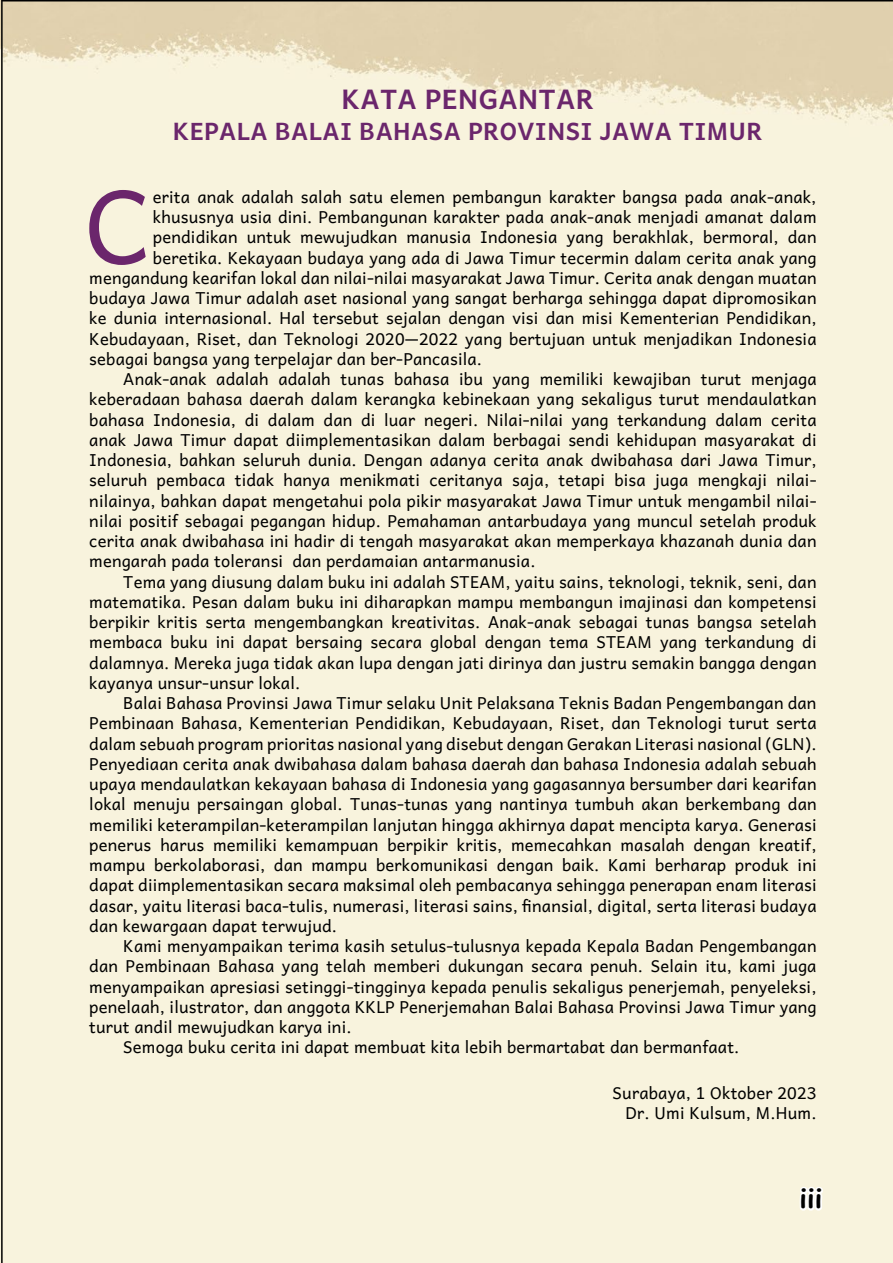
<style>
.page{position:relative;width:893px;height:1263px;background:#fff}
.page>*{position:absolute;margin:0;border:0;box-sizing:border-box;transform-origin:0 0}
.t1{font:101.7px "Andika New Basic";color:#6b266c}
.t2{font:700 27px "Andika New Basic";letter-spacing:.01em;color:#6b266c}
.t3{font:700 27px "Comic Sans MS";color:#000}
.t4{font:700 24px "Andika New Basic";letter-spacing:.01em;color:#6b266c}
.t5{font:16.5px/20.2px "Andika New Basic";letter-spacing:.01em;color:#000;text-align:right}
</style>
<div class="page">
<div style="left:3px;top:0;width:890px;height:1263px;background:#f8f3dd"></div>
<svg style="left:0;top:0;width:3px;height:1263px;background:#7b776c"></svg>
<svg style="left:797px;top:1184px;width:29px;height:30px"></svg>
<h2 class="t2" style="left:341px;top:75px;width:254px">KATA PENGANTAR</h2>
<h3 class="t4" style="left:173px;top:109px;width:592px">KEPALA BALAI BAHASA PROVINSI JAWA TIMUR</h3>
<h1 class="t1" style="left:85px;top:134px;width:69px">C</h1>
<p class="t5" style="left:153px;top:184px;width:665px">erita anak adalah salah satu elemen pembangun karakter bangsa pada anak-anak,</p>
<p class="t5" style="left:153px;top:205px;width:665px">khususnya usia dini. Pembangunan karakter pada anak-anak menjadi amanat dalam</p>
<p class="t5" style="left:153px;top:225px;width:665px">pendidikan untuk mewujudkan manusia Indonesia yang berakhlak, bermoral, dan</p>
<p class="t5" style="left:153px;top:245px;width:665px">beretika. Kekayaan budaya yang ada di Jawa Timur tecermin dalam cerita anak yang</p>
<p class="t5" style="left:89px;top:265px;width:729px">mengandung kearifan lokal dan nilai-nilai masyarakat Jawa Timur. Cerita anak dengan muatan</p>
<p class="t5" style="left:89px;top:286px;width:729px">budaya Jawa Timur adalah aset nasional yang sangat berharga sehingga dapat dipromosikan</p>
<p class="t5" style="left:89px;top:306px;width:729px">ke dunia internasional. Hal tersebut sejalan dengan visi dan misi Kementerian Pendidikan,</p>
<p class="t5" style="left:89px;top:326px;width:729px">Kebudayaan, Riset, dan Teknologi 2020—2022 yang bertujuan untuk menjadikan Indonesia</p>
<p class="t5" style="left:89px;top:346px;width:394px">sebagai bangsa yang terpelajar dan ber-Pancasila.</p>
<p class="t5" style="left:123px;top:367px;width:695px">Anak-anak adalah adalah tunas bahasa ibu yang memiliki kewajiban turut menjaga</p>
<p class="t5" style="left:89px;top:387px;width:729px">keberadaan bahasa daerah dalam kerangka kebinekaan yang sekaligus turut mendaulatkan</p>
<p class="t5" style="left:89px;top:407px;width:729px">bahasa Indonesia, di dalam dan di luar negeri. Nilai-nilai yang terkandung dalam cerita</p>
<p class="t5" style="left:89px;top:427px;width:729px">anak Jawa Timur dapat diimplementasikan dalam berbagai sendi kehidupan masyarakat di</p>
<p class="t5" style="left:89px;top:448px;width:729px">Indonesia, bahkan seluruh dunia. Dengan adanya cerita anak dwibahasa dari Jawa Timur,</p>
<p class="t5" style="left:89px;top:468px;width:729px">seluruh pembaca tidak hanya menikmati ceritanya saja, tetapi bisa juga mengkaji nilai-</p>
<p class="t5" style="left:89px;top:488px;width:729px">nilainya, bahkan dapat mengetahui pola pikir masyarakat Jawa Timur untuk mengambil nilai-</p>
<p class="t5" style="left:89px;top:508px;width:729px">nilai positif sebagai pegangan hidup. Pemahaman antarbudaya yang muncul setelah produk</p>
<p class="t5" style="left:89px;top:529px;width:729px">cerita anak dwibahasa ini hadir di tengah masyarakat akan memperkaya khazanah dunia dan</p>
<p class="t5" style="left:89px;top:549px;width:448px">mengarah pada toleransi dan perdamaian antarmanusia.</p>
<p class="t5" style="left:123px;top:569px;width:695px">Tema yang diusung dalam buku ini adalah STEAM, yaitu sains, teknologi, teknik, seni, dan</p>
<p class="t5" style="left:89px;top:589px;width:729px">matematika. Pesan dalam buku ini diharapkan mampu membangun imajinasi dan kompetensi</p>
<p class="t5" style="left:89px;top:610px;width:729px">berpikir kritis serta mengembangkan kreativitas. Anak-anak sebagai tunas bangsa setelah</p>
<p class="t5" style="left:89px;top:630px;width:729px">membaca buku ini dapat bersaing secara global dengan tema STEAM yang terkandung di</p>
<p class="t5" style="left:89px;top:650px;width:729px">dalamnya. Mereka juga tidak akan lupa dengan jati dirinya dan justru semakin bangga dengan</p>
<p class="t5" style="left:89px;top:670px;width:212px">kayanya unsur-unsur lokal.</p>
<p class="t5" style="left:123px;top:691px;width:695px">Balai Bahasa Provinsi Jawa Timur selaku Unit Pelaksana Teknis Badan Pengembangan dan</p>
<p class="t5" style="left:89px;top:711px;width:729px">Pembinaan Bahasa, Kementerian Pendidikan, Kebudayaan, Riset, dan Teknologi turut serta</p>
<p class="t5" style="left:89px;top:731px;width:729px">dalam sebuah program prioritas nasional yang disebut dengan Gerakan Literasi nasional (GLN).</p>
<p class="t5" style="left:89px;top:751px;width:729px">Penyediaan cerita anak dwibahasa dalam bahasa daerah dan bahasa Indonesia adalah sebuah</p>
<p class="t5" style="left:89px;top:771px;width:729px">upaya mendaulatkan kekayaan bahasa di Indonesia yang gagasannya bersumber dari kearifan</p>
<p class="t5" style="left:89px;top:792px;width:729px">lokal menuju persaingan global. Tunas-tunas yang nantinya tumbuh akan berkembang dan</p>
<p class="t5" style="left:89px;top:812px;width:729px">memiliki keterampilan-keterampilan lanjutan hingga akhirnya dapat mencipta karya. Generasi</p>
<p class="t5" style="left:89px;top:832px;width:729px">penerus harus memiliki kemampuan berpikir kritis, memecahkan masalah dengan kreatif,</p>
<p class="t5" style="left:89px;top:852px;width:729px">mampu berkolaborasi, dan mampu berkomunikasi dengan baik. Kami berharap produk ini</p>
<p class="t5" style="left:89px;top:873px;width:729px">dapat diimplementasikan secara maksimal oleh pembacanya sehingga penerapan enam literasi</p>
<p class="t5" style="left:89px;top:893px;width:729px">dasar, yaitu literasi baca-tulis, numerasi, literasi sains, finansial, digital, serta literasi budaya</p>
<p class="t5" style="left:89px;top:913px;width:249px">dan kewargaan dapat terwujud.</p>
<p class="t5" style="left:123px;top:933px;width:695px">Kami menyampaikan terima kasih setulus-tulusnya kepada Kepala Badan Pengembangan</p>
<p class="t5" style="left:89px;top:954px;width:729px">dan Pembinaan Bahasa yang telah memberi dukungan secara penuh. Selain itu, kami juga</p>
<p class="t5" style="left:89px;top:974px;width:729px">menyampaikan apresiasi setinggi-tingginya kepada penulis sekaligus penerjemah, penyeleksi,</p>
<p class="t5" style="left:89px;top:994px;width:729px">penelaah, ilustrator, dan anggota KKLP Penerjemahan Balai Bahasa Provinsi Jawa Timur yang</p>
<p class="t5" style="left:89px;top:1014px;width:264px">turut andil mewujudkan karya ini.</p>
<p class="t5" style="left:123px;top:1035px;width:618px">Semoga buku cerita ini dapat membuat kita lebih bermartabat dan bermanfaat.</p>
<p class="t5" style="left:613px;top:1080px;width:205px">Surabaya, 1 Oktober 2023<br>Dr. Umi Kulsum, M.Hum.</p>
<h2 class="t3" style="left:800px;top:1178px;width:24px">iii</h2>
</div>
